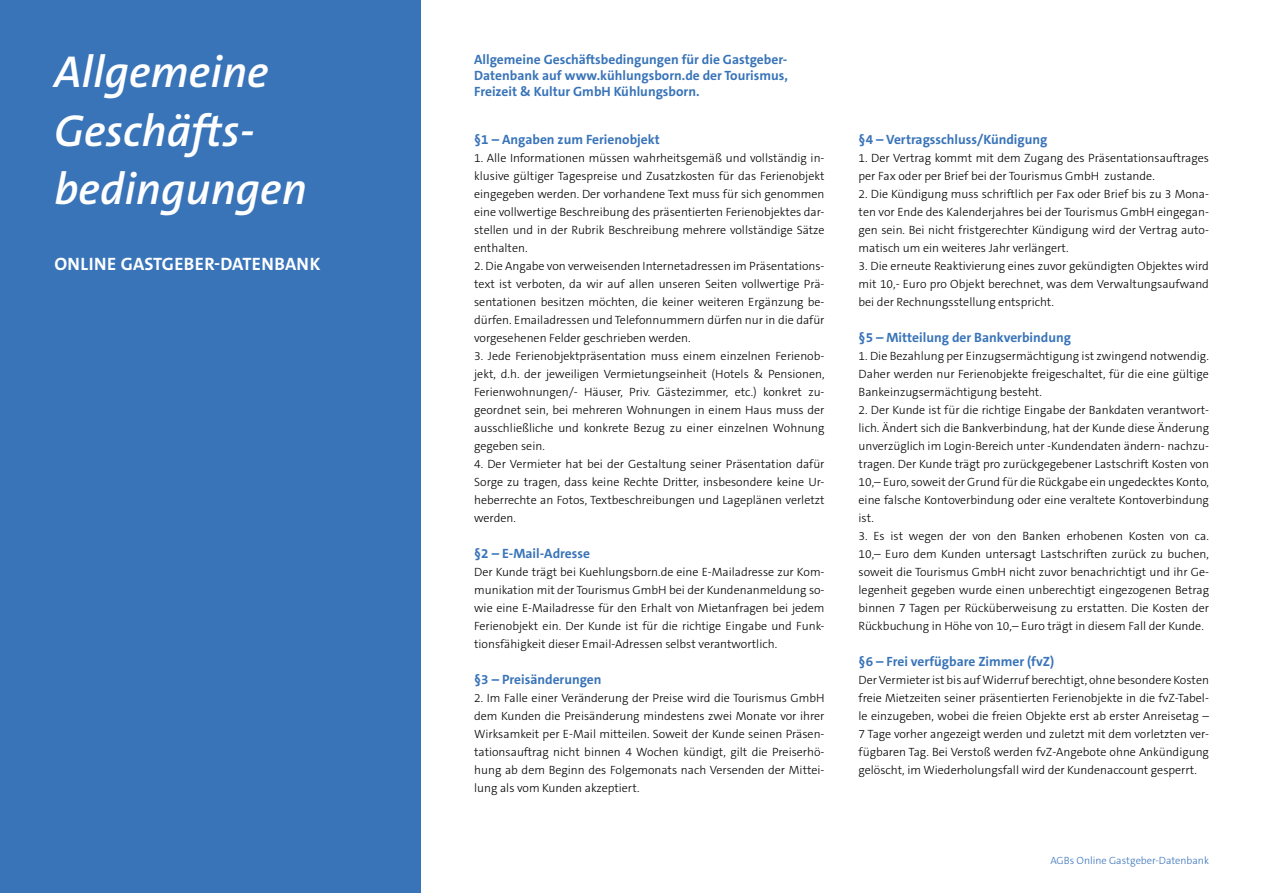
<style>
.page{position:relative;width:1263px;height:893px;background:#fff}
.page>*{position:absolute;margin:0;border:0;box-sizing:border-box;transform-origin:0 0}
.t1{font:italic 600 45px/58.5px "The Sans C5";color:#fff}
.t2{font:700 18px "The Sans C5";letter-spacing:.02em;color:#fff}
.Fliesstext{font:700 13.5px/16.2px "The Sans C5";color:#3974b9;text-align:justify}
.Fliesstext-2{font:300 12px/18px "The Sans C5";color:#000;text-align:justify}
.t3{font:300 10.5px "The Sans C5";color:#3974b9}
</style>
<div class="page">
<div style="left:0;top:0;width:421px;height:893px;background:#3974b9"></div>
<p class="t1" style="left:54px;top:43px;width:254px">Allgemeine<br>Geschäfts&shy;bedingungen</p>
<p class="t2" style="left:54px;top:252px;width:268px">ONLINE GASTGEBER-DATENBANK</p>
<p class="Fliesstext" style="left:474px;top:51px;width:315px">Allgemeine Geschäftsbedingungen für die Gastgeber-Datenbank auf www.kühlungsborn.de der Tourismus, Freizeit &amp; Kultur GmbH Kühlungsborn.</p>
<p class="Fliesstext" style="left:474px;top:131px;width:187px">§1 – Angaben zum Ferienobjekt</p>
<p class="Fliesstext-2" style="left:474px;top:149px;width:352px">1. Alle Informationen müssen wahrheitsgemäß und vollständig in&shy;klusive gültiger Tagespreise und Zusatzkosten für das Ferienobjekt eingegeben werden. Der vorhandene Text muss für sich genommen eine vollwertige Beschreibung des präsentierten Ferienobjektes dar&shy;stellen und in der Rubrik Beschreibung mehrere vollständige Sätze enthalten.</p>
<p class="Fliesstext-2" style="left:474px;top:257px;width:352px">2. Die Angabe von verweisenden Internetadressen im Präsentations&shy;text ist verboten, da wir auf allen unseren Seiten vollwertige Prä&shy;sentationen besitzen möchten, die keiner weiteren Ergänzung be&shy;dürfen. Emailadressen und Telefonnummern dürfen nur in die dafür vorgesehenen Felder geschrieben werden.</p>
<p class="Fliesstext-2" style="left:474px;top:347px;width:352px">3. Jede Ferienobjektpräsentation muss einem einzelnen Ferienob&shy;jekt, d.h. der jeweiligen Vermietungseinheit (Hotels &amp; Pensionen, Ferienwohnungen/- Häuser, Priv. Gästezimmer, etc.) konkret zu&shy;geordnet sein, bei mehreren Wohnungen in einem Haus muss der ausschließliche und konkrete Bezug zu einer einzelnen Wohnung gegeben sein.</p>
<p class="Fliesstext-2" style="left:474px;top:455px;width:352px">4. Der Vermieter hat bei der Gestaltung seiner Präsentation dafür Sorge zu tragen, dass keine Rechte Dritter, insbesondere keine Ur&shy;heberrechte an Fotos, Textbeschreibungen und Lageplänen verletzt werden.</p>
<p class="Fliesstext" style="left:474px;top:545px;width:117px">§2 – E-Mail-Adresse</p>
<p class="Fliesstext-2" style="left:474px;top:563px;width:352px">Der Kunde trägt bei Kuehlungsborn.de eine E-Mailadresse zur Kom&shy;munikation mit der Tourismus GmbH bei der Kundenanmeldung so&shy;wie eine E-Mailadresse für den Erhalt von Mietanfragen bei jedem Ferienobjekt ein. Der Kunde ist für die richtige Eingabe und Funk&shy;tionsfähigkeit dieser Email-Adressen selbst verantwortlich.</p>
<p class="Fliesstext" style="left:474px;top:671px;width:129px">§3 – Preisänderungen</p>
<p class="Fliesstext-2" style="left:474px;top:689px;width:352px">2. Im Falle einer Veränderung der Preise wird die Tourismus GmbH dem Kunden die Preisänderung mindestens zwei Monate vor ihrer Wirksamkeit per E-Mail mitteilen. Soweit der Kunde seinen Präsen&shy;tationsauftrag nicht binnen 4 Wochen kündigt, gilt die Preiserhö&shy;hung ab dem Beginn des Folgemonats nach Versenden der Mittei&shy;lung als vom Kunden akzeptiert.</p>
<p class="Fliesstext" style="left:858px;top:131px;width:190px">§4 – Vertragsschluss/Kündigung</p>
<p class="Fliesstext-2" style="left:858px;top:149px;width:352px">1. Der Vertrag kommt mit dem Zugang des Präsentationsauftrages per Fax oder per Brief bei der Tourismus GmbH zustande.</p>
<p class="Fliesstext-2" style="left:858px;top:185px;width:352px">2. Die Kündigung muss schriftlich per Fax oder Brief bis zu 3 Mona&shy;ten vor Ende des Kalenderjahres bei der Tourismus GmbH eingegan&shy;gen sein. Bei nicht fristgerechter Kündigung wird der Vertrag auto&shy;matisch um ein weiteres Jahr verlängert.</p>
<p class="Fliesstext-2" style="left:858px;top:257px;width:352px">3. Die erneute Reaktivierung eines zuvor gekündigten Objektes wird mit 10,- Euro pro Objekt berechnet, was dem Verwaltungsaufwand bei der Rechnungsstellung entspricht.</p>
<p class="Fliesstext" style="left:858px;top:329px;width:214px">§5 – Mitteilung der Bankverbindung</p>
<p class="Fliesstext-2" style="left:858px;top:347px;width:352px">1. Die Bezahlung per Einzugsermächtigung ist zwingend notwendig.<br>Daher werden nur Ferienobjekte freigeschaltet, für die eine gültige Bankeinzugsermächtigung besteht.</p>
<p class="Fliesstext-2" style="left:858px;top:401px;width:352px">2. Der Kunde ist für die richtige Eingabe der Bankdaten verantwort&shy;lich. Ändert sich die Bankverbindung, hat der Kunde diese Änderung unverzüglich im Login-Bereich unter -Kundendaten ändern- nachzu&shy;tragen. Der Kunde trägt pro zurückgegebener Lastschrift Kosten von 10,– Euro, soweit der Grund für die Rückgabe ein ungedecktes Konto, eine falsche Kontoverbindung oder eine veraltete Kontoverbindung ist.</p>
<p class="Fliesstext-2" style="left:858px;top:527px;width:352px">3. Es ist wegen der von den Banken erhobenen Kosten von ca.<br>10,– Euro dem Kunden untersagt Lastschriften zurück zu buchen, soweit die Tourismus GmbH nicht zuvor benachrichtigt und ihr Ge&shy;legenheit gegeben wurde einen unberechtigt eingezogenen Betrag binnen 7 Tagen per Rücküberweisung zu erstatten. Die Kosten der Rückbuchung in Höhe von 10,– Euro trägt in diesem Fall der Kunde.</p>
<p class="Fliesstext" style="left:858px;top:653px;width:197px">§6 – Frei verfügbare Zimmer (fvZ)</p>
<p class="Fliesstext-2" style="left:858px;top:671px;width:352px">Der Vermieter ist bis auf Widerruf berechtigt, ohne besondere Kosten freie Mietzeiten seiner präsentierten Ferienobjekte in die fvZ-Tabel&shy;le einzugeben, wobei die freien Objekte erst ab erster Anreisetag – 7 Tage vorher angezeigt werden und zuletzt mit dem vorletzten ver&shy;fügbaren Tag. Bei Verstoß werden fvZ-Angebote ohne Ankündigung gelöscht, im Wiederholungsfall wird der Kundenaccount gesperrt.</p>
<p class="t3" style="left:1050px;top:854px;width:160px">AGBs Online Gastgeber-Datenbank</p>
</div>
